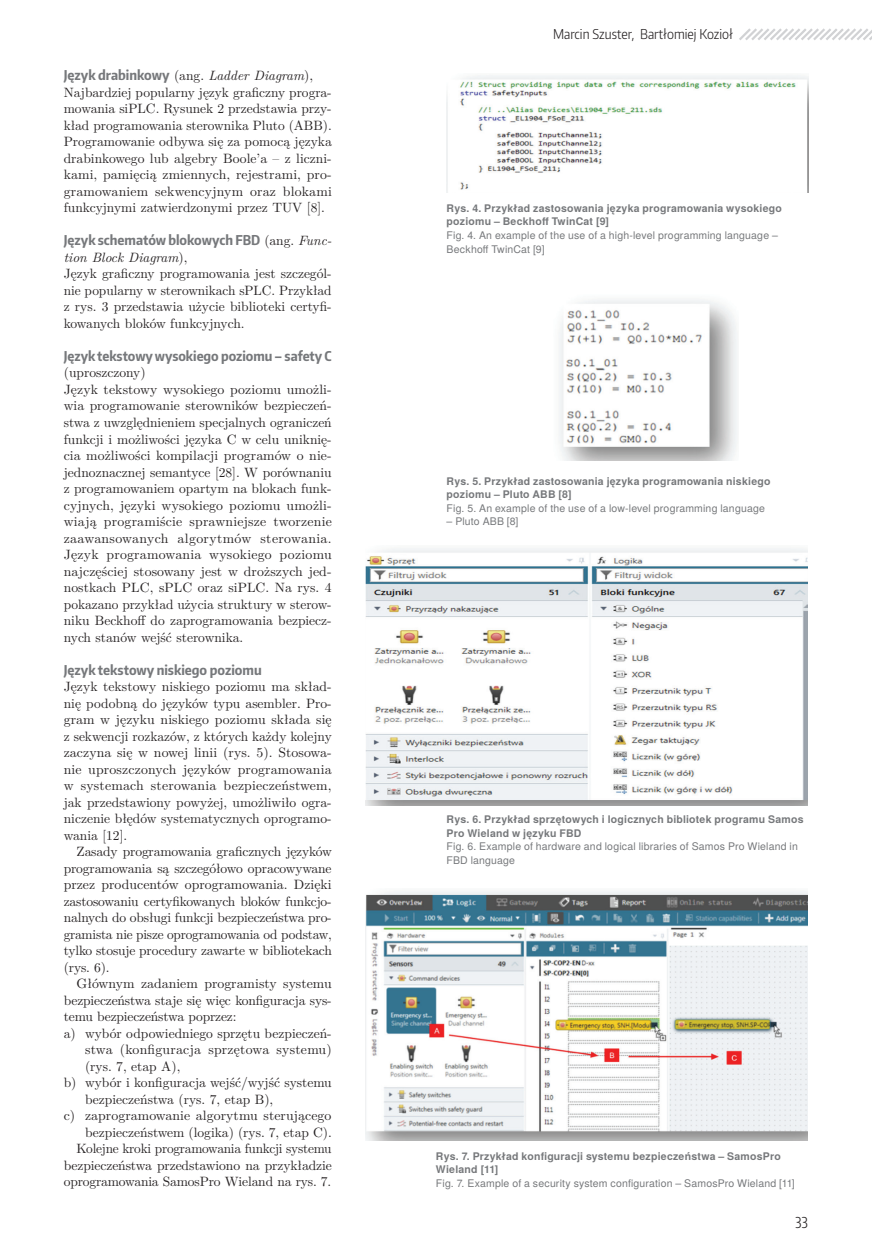
<style>
.page{position:relative;width:872px;height:1255px;background:#fff}
.page>*{position:absolute;margin:0;border:0;box-sizing:border-box;transform-origin:0 0}
.t1{font:300 15px "Encode Sans Condensed";color:#231f20}
.t2{font:13.5px/16.5px "LM Roman 10";color:#231f20}
.t3{font:300 13.5px "Encode Sans Condensed";color:#231f20}
.t4{font:700 13.5px "Encode Sans Condensed";color:#76787b}
.t5{font:700 10.5px/13.5px "Te X Gyre Heros";letter-spacing:.02em;color:#76787b}
.t6{font:10.5px "Te X Gyre Heros";letter-spacing:.015em;color:#76787b}
.s1{font-family:"Encode Sans Condensed";font-weight:700;color:#76787b}
.s2{font-style:italic}
.s3{font-weight:400}
</style>
<div class="page">
<img style="left:446px;top:75px;width:362px;height:117px">
<img style="left:559px;top:300px;width:178px;height:160px">
<img style="left:365px;top:548px;width:442px;height:257px">
<img style="left:365px;top:891px;width:442px;height:249px">
<svg style="left:739px;top:28px;width:133px;height:12px"></svg>
<p class="t2" style="left:64px;top:66px;width:269px"><span class="s1">Język drabinkowy</span> (ang. <span class="s2">Ladder Diagram</span>), Najbardziej popularny język graficzny progra&shy;mowania siPLC. Rysunek 2 przedstawia przy&shy;kład programowania sterownika Pluto (ABB).<br>Programowanie odbywa się za pomocą języka drabinkowego lub algebry Boole’a – z liczni&shy;kami, pamięcią zmiennych, rejestrami, pro&shy;gramowaniem sekwencyjnym oraz blokami funkcyjnymi zatwierdzonymi przez TUV [8].</p>
<p class="t2" style="left:64px;top:231px;width:269px"><span class="s1">Język schematów blokowych FBD</span> (ang. <span class="s2">Func&shy;tion Block Diagram</span>),<br>Język graficzny programowania jest szczegól&shy;nie popularny w sterownikach sPLC. Przykład z rys. 3 przedstawia użycie biblioteki certyfi&shy;kowanych bloków funkcyjnych.</p>
<p class="t2" style="left:64px;top:347px;width:270px"><span class="s1">Język tekstowy wysokiego poziomu – safety C </span>(uproszczony)<br>Język tekstowy wysokiego poziomu umożli&shy;wia programowanie sterowników bezpieczeń&shy;stwa z uwzględnieniem specjalnych ograniczeń funkcji i możliwości języka C w celu uniknię&shy;cia możliwości kompilacji programów o nie&shy;jednoznacznej semantyce [28]. W porównaniu z programowaniem opartym na blokach funk&shy;cyjnych, języki wysokiego poziomu umożli&shy;wiają programiście sprawniejsze tworzenie zaawansowanych algorytmów sterowania.<br>Język programowania wysokiego poziomu najczęściej stosowany jest w droższych jed&shy;nostkach PLC, sPLC oraz siPLC. Na rys. 4 pokazano przykład użycia struktury w sterow&shy;niku Beckhoff do zaprogramowania bezpiecz&shy;nych stanów wejść sterownika.</p>
<p class="t4" style="left:64px;top:660px;width:199px">Język tekstowy niskiego poziomu</p>
<p class="t2" style="left:64px;top:677px;width:269px">Język tekstowy niskiego poziomu ma skład-</p>
<p class="t2" style="left:64px;top:693px;width:269px">nię podobną do języków typu asembler. Pro-</p>
<p class="t2" style="left:64px;top:710px;width:269px">gram w języku niskiego poziomu składa się</p>
<p class="t2" style="left:64px;top:726px;width:269px">z sekwencji rozkazów, z których każdy kolejny</p>
<p class="t2" style="left:64px;top:743px;width:269px">zaczyna się w nowej linii (rys. 5). Stosowa-</p>
<p class="t2" style="left:64px;top:759px;width:269px">nie uproszczonych języków programowania</p>
<p class="t2" style="left:64px;top:776px;width:269px">w systemach sterowania bezpieczeństwem,</p>
<p class="t2" style="left:64px;top:792px;width:269px">jak przedstawiony powyżej, umożliwiło ogra-</p>
<p class="t2" style="left:64px;top:809px;width:269px">niczenie błędów systematycznych oprogramo-</p>
<p class="t2" style="left:64px;top:825px;width:65px">wania [12].</p>
<p class="t2" style="left:76px;top:842px;width:257px">Zasady programowania graficznych języków</p>
<p class="t2" style="left:64px;top:858px;width:269px">programowania są szczegółowo opracowywane</p>
<p class="t2" style="left:64px;top:875px;width:269px">przez producentów oprogramowania. Dzięki</p>
<p class="t2" style="left:64px;top:891px;width:269px">zastosowaniu certyfikowanych bloków funkcjo-</p>
<p class="t2" style="left:64px;top:908px;width:269px">nalnych do obsługi funkcji bezpieczeństwa pro-</p>
<p class="t2" style="left:64px;top:924px;width:269px">gramista nie pisze oprogramowania od podstaw,</p>
<p class="t2" style="left:64px;top:941px;width:270px">tylko stosuje procedury zawarte w bibliotekach</p>
<p class="t2" style="left:64px;top:957px;width:47px">(rys. 6).</p>
<p class="t2" style="left:76px;top:974px;width:257px">Głównym zadaniem programisty systemu</p>
<p class="t2" style="left:64px;top:990px;width:269px">bezpieczeństwa staje się więc konfiguracja sys-</p>
<p class="t2" style="left:64px;top:1007px;width:174px">temu bezpieczeństwa poprzez:</p>
<p class="t2" style="left:64px;top:1023px;width:269px">a) wybór odpowiedniego sprzętu bezpieczeń-</p>
<p class="t2" style="left:85px;top:1040px;width:248px">stwa (konfiguracja sprzętowa systemu)</p>
<p class="t2" style="left:85px;top:1056px;width:97px">(rys. 7, etap A),</p>
<p class="t2" style="left:64px;top:1073px;width:269px">b) wybór i konfiguracja wejść/wyjść systemu</p>
<p class="t2" style="left:85px;top:1089px;width:190px">bezpieczeństwa (rys. 7, etap B),</p>
<p class="t2" style="left:64px;top:1106px;width:269px">c) zaprogramowanie algorytmu sterującego</p>
<p class="t2" style="left:85px;top:1122px;width:248px">bezpieczeństwem (logika) (rys. 7, etap C).</p>
<p class="t2" style="left:76px;top:1139px;width:257px">Kolejne kroki programowania funkcji systemu</p>
<p class="t2" style="left:64px;top:1155px;width:269px">bezpieczeństwa przedstawiono na przykładzie</p>
<p class="t2" style="left:64px;top:1172px;width:269px">oprogramowania SamosPro Wieland na rys. 7.</p>
<p class="t3" style="left:553px;top:25px;width:181px">Marcin Szuster, Bartłomiej Kozioł</p>
<p class="t5" style="left:446px;top:201px;width:337px">Rys. 4. Przykład zastosowania języka programowania wysokiego poziomu – Beckhoff TwinCat [9]<br><span class="s3">Fig. 4. An example of the use of a high-level programming language – Beckhoff TwinCat [9]</span></p>
<p class="t5" style="left:446px;top:473px;width:325px">Rys. 5. Przykład zastosowania języka programowania niskiego poziomu – Pluto ABB [8]<br><span class="s3">Fig. 5. An example of the use of a low-level programming language</span></p>
<p class="t6" style="left:446px;top:513px;width:73px">– Pluto ABB [8]</p>
<p class="t5" style="left:446px;top:812px;width:358px">Rys. 6. Przykład sprzętowych i logicznych bibliotek programu Samos Pro Wieland w języku FBD<br><span class="s3">Fig. 6. Example of hardware and logical libraries of Samos Pro Wieland in FBD language</span></p>
<p class="t5" style="left:436px;top:1148px;width:360px">Rys. 7. Przykład konfiguracji systemu bezpieczeństwa – SamosPro<br>Wieland [11]<br><span class="s3">Fig. 7. Example of a security system configuration – SamosPro Wieland [11]</span></p>
<p class="t1" style="left:795px;top:1212px;width:15px">33</p>
</div>
